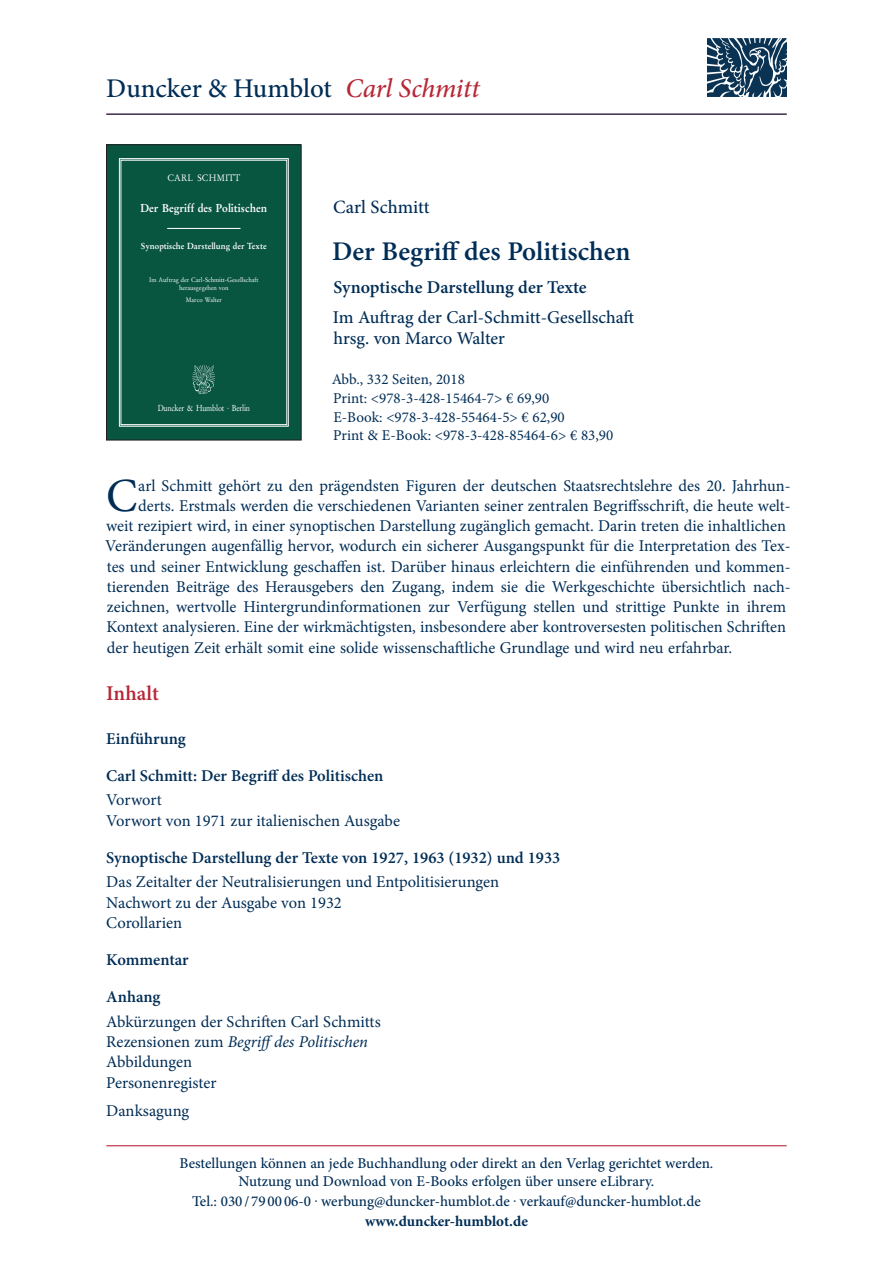
<style>
.page{position:relative;width:893px;height:1263px;background:#fff}
.page>*{position:absolute;margin:0;border:0;box-sizing:border-box;transform-origin:0 0}
.t1{font:47.7px "Minion Pro";color:#002d56}
.t2{font:500 27px "Minion Pro";letter-spacing:-.005em;color:#002d56}
.t3{font:600 27px "Minion Pro";color:#002d56}
.t4{font:600 21px "Minion Pro";color:#b72837}
.t5{font:500 18.75px "Minion Pro";letter-spacing:-.005em;color:#002d56}
.t6{font:500 18px/21px "Minion Pro";letter-spacing:-.005em;color:#002d56}
.t7{font:600 18px "Minion Pro";letter-spacing:-.005em;color:#002d56}
.t8{font:16.5px/20.2px "Minion Pro";color:#002d56}
.t9{font:600 16.5px "Minion Pro";color:#002d56}
.t10{font:500 15px/18px "Minion Pro";color:#002d56;text-align:center}
.t11{font:15px/18.8px "Minion Pro";color:#002d56}
.t12{font:700 15px "Minion Pro";color:#002d56}
.t13{font:700 11.25px "Stempel Garamond";color:#fff;scale:.93 1}
.t14{font:9.3px "Stempel Garamond";letter-spacing:.02em;color:#fff;scale:.93 1}
.t15{font:700 8.7px "Stempel Garamond";color:#fff;scale:.93 1}
.t16{font:8.7px "Stempel Garamond";letter-spacing:-.025em;color:#fff;scale:.85 1}
.t17{font:6.45px/7.8px "Stempel Garamond";color:#fff;text-align:center;scale:.93 1}
.s1{font-style:italic;color:#b72837}
.s2{font-style:italic}
</style>
<div class="page">
<hr style="left:106px;top:1145px;width:681px;height:1px;background:#b72837">
<div style="left:106px;top:145px;width:195px;height:295px;background:#085540"></div>
<div style="left:119px;top:158px;width:170px;height:268px;border:1px solid #fff"></div>
<img style="left:193px;top:366px;width:22px;height:28px">
<hr style="left:167px;top:228px;width:73px;height:1px;background:#fff">
<div style="left:106px;top:145px;width:195px;height:295px;border:1px solid #231f20"></div>
<img style="left:707px;top:38px;width:79px;height:59px">
<hr style="left:106px;top:114px;width:681px;height:1px;background:#002d56">
<h2 class="t2" style="left:106px;top:70px;width:375px">Duncker &amp; Humblot <span class="s1">Carl Schmitt</span></h2>
<p class="t14" style="left:167px;top:172px;width:80px">CARL SCHMITT</p>
<p class="t13" style="left:141px;top:201px;width:138px">Der Begriff des Politischen</p>
<p class="t15" style="left:141px;top:241px;width:137px">Synoptische Darstellung der Texte</p>
<p class="t17" style="left:149px;top:276px;width:119px">Im Auftrag der Carl-Schmitt-Gesellschaft herausgegeben von</p>
<p class="t17" style="left:186px;top:296px;width:40px">Marco Walter</p>
<p class="t16" style="left:158px;top:403px;width:110px">Duncker &amp; Humblot · Berlin</p>
<p class="t5" style="left:333px;top:194px;width:98px">Carl Schmitt</p>
<h2 class="t3" style="left:332px;top:232px;width:300px">Der Begriff des Politischen</h2>
<p class="t7" style="left:334px;top:275px;width:255px">Synoptische Darstellung der Texte</p>
<p class="t6" style="left:333px;top:307px;width:303px">Im Auftrag der Carl-Schmitt-Gesellschaft hrsg. von Marco Walter</p>
<p class="t11" style="left:332px;top:370px;width:283px">Abb., 332 Seiten, 2018<br>Print: &lt;978-3-428-15464-7&gt; € 69,90<br>E-Book: &lt;978-3-428-55464-5&gt; € 62,90<br>Print &amp; E-Book: &lt;978-3-428-85464-6&gt; € 83,90</p>
<h1 class="t1" style="left:106px;top:464px;width:33px">C</h1>
<p class="t8" style="left:138px;top:475px;width:654px">arl Schmitt gehört zu den prägendsten Figuren der deutschen Staatsrechtslehre des 20. Jahrhun-</p>
<p class="t8" style="left:138px;top:495px;width:654px">derts. Erstmals werden die verschiedenen Varianten seiner zentralen Begriffsschrift, die heute welt-</p>
<p class="t8" style="left:106px;top:516px;width:681px">weit rezipiert wird, in einer synoptischen Darstellung zugänglich gemacht. Darin treten die inhaltlichen</p>
<p class="t8" style="left:105px;top:536px;width:687px">Veränderungen augenfällig hervor, wodurch ein sicherer Ausgangspunkt für die Interpretation des Tex-</p>
<p class="t8" style="left:107px;top:556px;width:685px">tes und seiner Entwicklung geschaffen ist. Darüber hinaus erleichtern die einführenden und kommen-</p>
<p class="t8" style="left:107px;top:576px;width:685px">tierenden Beiträge des Herausgebers den Zugang, indem sie die Werkgeschichte übersichtlich nach-</p>
<p class="t8" style="left:107px;top:597px;width:681px">zeichnen, wertvolle Hintergrundinformationen zur Verfügung stellen und strittige Punkte in ihrem</p>
<p class="t8" style="left:106px;top:617px;width:681px">Kontext analysieren. Eine der wirkmächtigsten, insbesondere aber kontroversesten politischen Schriften</p>
<p class="t8" style="left:107px;top:637px;width:627px">der heutigen Zeit erhält somit eine solide wissenschaftliche Grundlage und wird neu erfahrbar.</p>
<p class="t4" style="left:106px;top:679px;width:54px">Inhalt</p>
<p class="t9" style="left:106px;top:727px;width:81px">Einführung</p>
<p class="t9" style="left:106px;top:764px;width:279px">Carl Schmitt: Der Begriff des Politischen</p>
<p class="t8" style="left:106px;top:790px;width:295px">Vorwort<br>Vorwort von 1971 zur italienischen Ausgabe</p>
<p class="t9" style="left:106px;top:846px;width:456px">Synoptische Darstellung der Texte von 1927, 1963 (1932) und 1933</p>
<p class="t8" style="left:106px;top:872px;width:394px">Das Zeitalter der Neutralisierungen und Entpolitisierungen<br>Nachwort zu der Ausgabe von 1932<br>Corollarien</p>
<p class="t9" style="left:106px;top:948px;width:84px">Kommentar</p>
<p class="t9" style="left:106px;top:986px;width:56px">Anhang</p>
<p class="t8" style="left:106px;top:1011px;width:276px">Abkürzungen der Schriften Carl Schmitts<br>Rezensionen zum <span class="s2">Begriffdes Politischen<br></span>Abbildungen<br>Personenregister</p>
<p class="t8" style="left:106px;top:1101px;width:85px">Danksagung</p>
<p class="t10" style="left:179px;top:1154px;width:535px">Bestellungen können an jede Buchhandlung oder direkt an den Verlag gerichtet werden.<br>Nutzung und Download von E-Books erfolgen über unsere eLibrary.</p>
<p class="t10" style="left:192px;top:1192px;width:510px">Tel.: 030 / 79 00 06-0 . werbung@duncker-humblot.de . verkauf@duncker-humblot.de</p>
<p class="t12" style="left:365px;top:1210px;width:164px">www.duncker-humblot.de</p>
</div>
